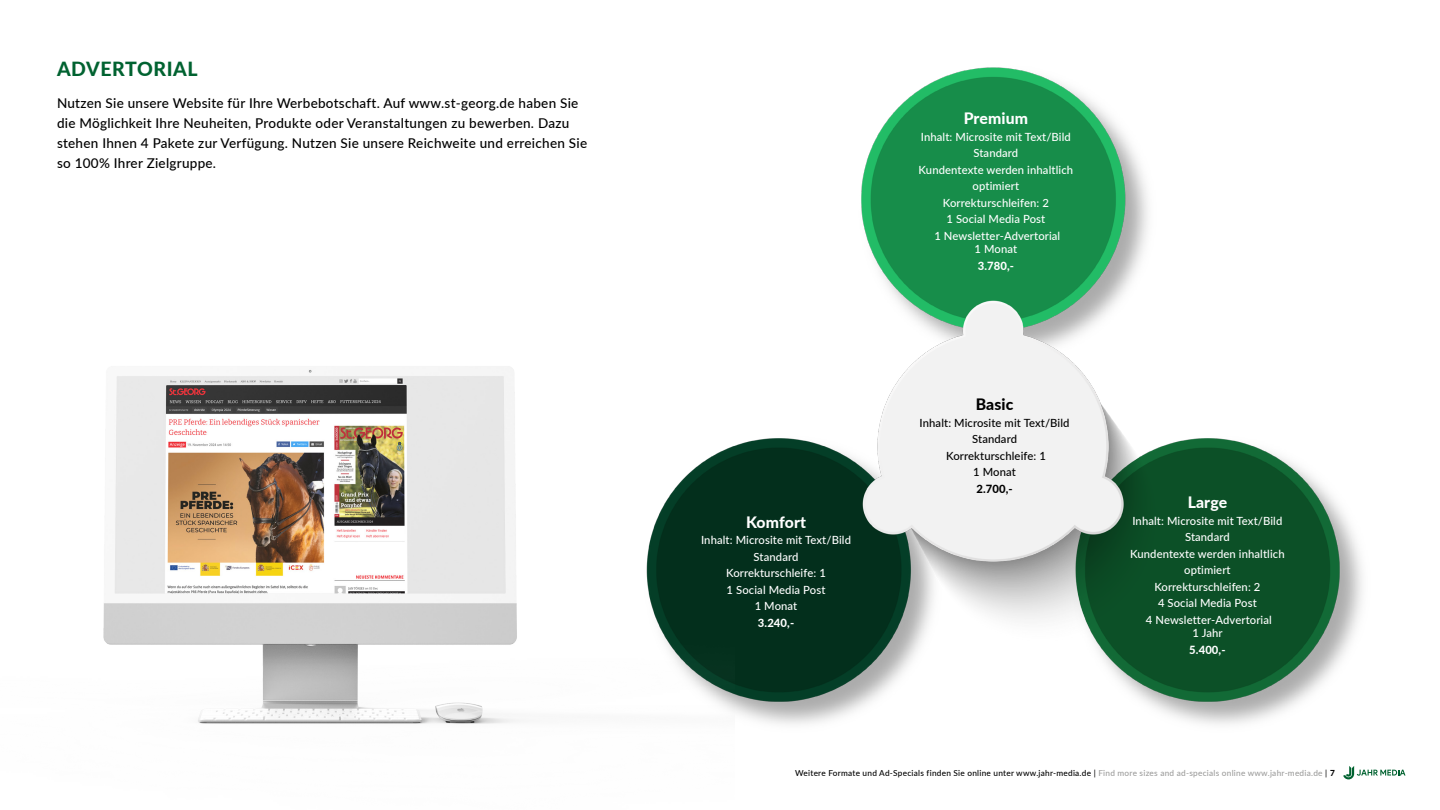
<style>
.page{position:relative;width:1440px;height:810px;background:#fff}
.page>*{position:absolute;margin:0;border:0;box-sizing:border-box;transform-origin:0 0}
.t1{font:800 19.5px "Lato";letter-spacing:.03em;color:#006230}
.t2{font:800 15.75px "Lato";letter-spacing:.01em;color:#fff}
.t3{font:800 15.75px "Lato";letter-spacing:.01em;color:#000}
.t4{font:500 13.5px/20.2px "Lato";letter-spacing:.02em;color:#000}
.t5{font:500 11.25px/16.5px "Lato";letter-spacing:.01em;color:#fff;text-align:center}
.t6{font:500 11.25px/16.5px "Lato";letter-spacing:.01em;color:#000;text-align:center}
.t7{font:800 11.25px "Lato";letter-spacing:.01em;color:#fff}
.t8{font:800 11.25px "Lato";color:#000}
.t9{font:500 8.25px "Lato";letter-spacing:.03em;color:#000}
.s1{color:#9d9d9c}
.s2{font-weight:800}
</style>
<div class="page">
<img style="left:734px;top:67px;width:628px;height:657px">
<img style="left:103px;top:366px;width:631px;height:358px">
<svg style="left:1343px;top:766px;width:63px;height:13px"></svg>
<h1 class="t1" style="left:57px;top:54px;width:142px">ADVERTORIAL</h1>
<p class="t4" style="left:57px;top:92px;width:532px">Nutzen Sie unsere Website für Ihre Werbebotschaft. Auf www.st-georg.de haben Sie die Möglichkeit Ihre Neuheiten, Produkte oder Veranstaltungen zu bewerben. Dazu stehen Ihnen 4 Pakete zur Verfügung. Nutzen Sie unsere Reichweite und erreichen Sie so 100% Ihrer Zielgruppe.</p>
<h2 class="t2" style="left:964px;top:107px;width:66px">Premium</h2>
<p class="t5" style="left:919px;top:128px;width:156px">Inhalt: Microsite mit Text/Bild<br>Standard<br>Kundentexte werden inhaltlich optimiert<br>Korrekturschleifen: 2<br>1 Social Media Post<br>1 Newsletter-Advertorial</p>
<p class="t5" style="left:975px;top:240px;width:44px">1 Monat</p>
<p class="t7" style="left:978px;top:257px;width:38px">3.780,-</p>
<h2 class="t2" style="left:746px;top:510px;width:62px">Komfort</h2>
<p class="t5" style="left:701px;top:531px;width:151px">Inhalt: Microsite mit Text/Bild<br>Standard<br>Korrekturschleife: 1<br>1 Social Media Post<br>1 Monat</p>
<p class="t7" style="left:758px;top:614px;width:38px">3.240,-</p>
<h2 class="t3" style="left:976px;top:393px;width:39px">Basic</h2>
<p class="t6" style="left:920px;top:414px;width:151px">Inhalt: Microsite mit Text/Bild<br>Standard<br>Korrekturschleife: 1<br>1 Monat</p>
<p class="t8" style="left:976px;top:480px;width:38px">2.700,-</p>
<h2 class="t2" style="left:1188px;top:491px;width:41px">Large</h2>
<p class="t5" style="left:1130px;top:512px;width:156px">Inhalt: Microsite mit Text/Bild<br>Standard<br>Kundentexte werden inhaltlich optimiert<br>Korrekturschleifen: 2<br>4 Social Media Post<br>4 Newsletter-Advertorial</p>
<p class="t5" style="left:1192px;top:624px;width:32px">1 Jahr</p>
<p class="t7" style="left:1189px;top:641px;width:38px">5.400,-</p>
<p class="t9" style="left:795px;top:767px;width:541px">Weitere Formate und Ad-Specials finden Sie online unter www.jahr-media.de | <span class="s1">Find more sizes and ad-specials online www.jahr-media.de</span> | <span class="s2">7</span></p>
</div>
